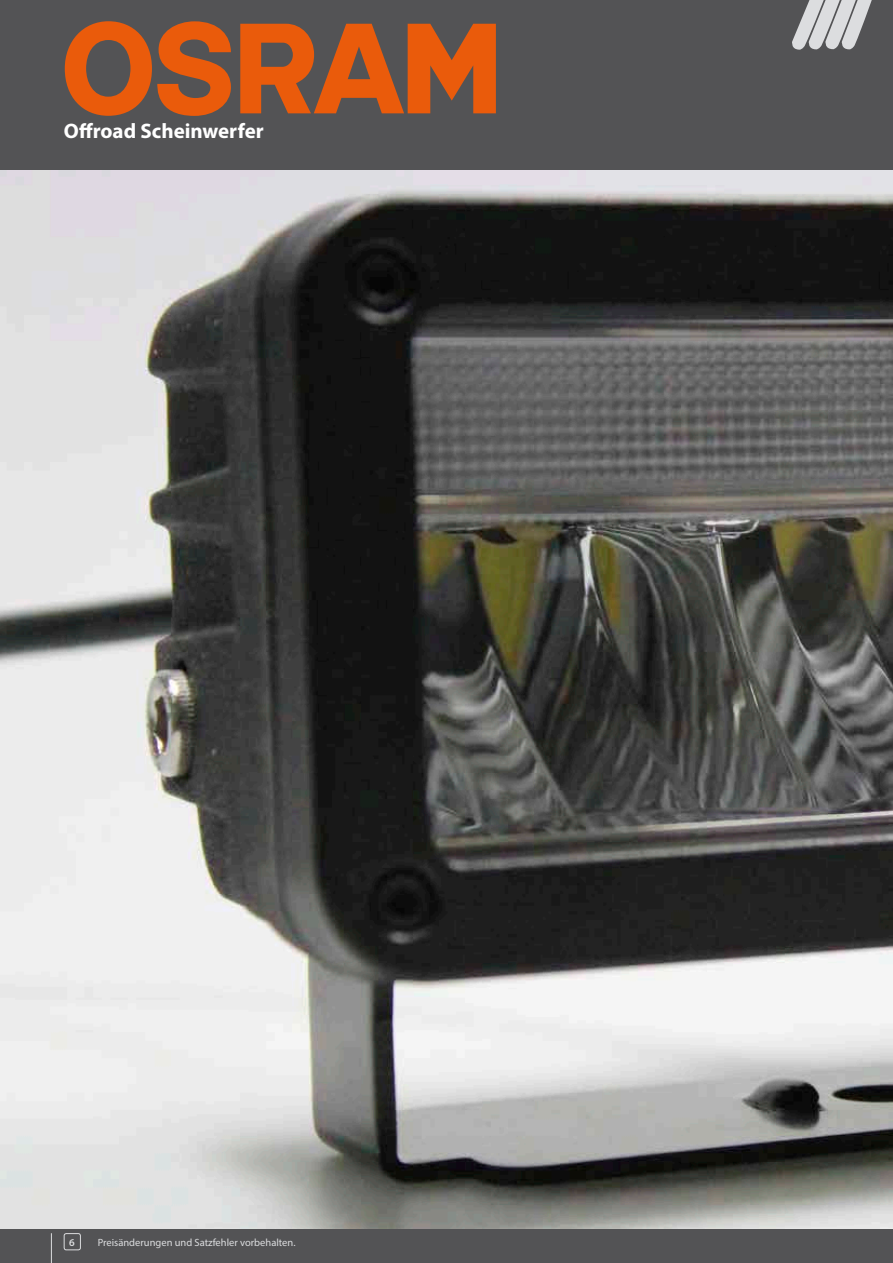
<style>
.page{position:relative;width:893px;height:1263px;background:#fff}
.page>*{position:absolute;margin:0;border:0;box-sizing:border-box;transform-origin:0 0}
.Titel_pages{font:700 21px "Myriad Pro";color:#fff}
.t1{font:10.5px "Myriad Pro";color:#dcdddf}
.t2{font:600 10.5px "Myriad Pro";color:#dcdddf}
</style>
<div class="page">
<div style="left:0;top:0;width:893px;height:170px;background:#535355"></div>
<div style="left:0;top:1229px;width:893px;height:34px;background:#535355"></div>
<div style="left:64px;top:1233px;width:17px;height:17px;border:1px solid #dcdddf;border-radius:2px"></div>
<hr style="left:51px;top:1233px;width:1px;height:30px;background:#dcdddf">
<svg style="left:792px;top:0;width:80px;height:50px"></svg>
<svg style="left:65px;top:21px;width:431px;height:95px"></svg>
<img style="left:0;top:170px;width:893px;height:1059px">
<p class="Titel_pages" style="left:64px;top:117px;width:201px">Offroad Scheinwerfer</p>
<p class="t2" style="left:69px;top:1235px;width:7px">6</p>
<p class="t1" style="left:98px;top:1236px;width:199px">Preisänderungen und Satzfehler vorbehalten.</p>
</div>
